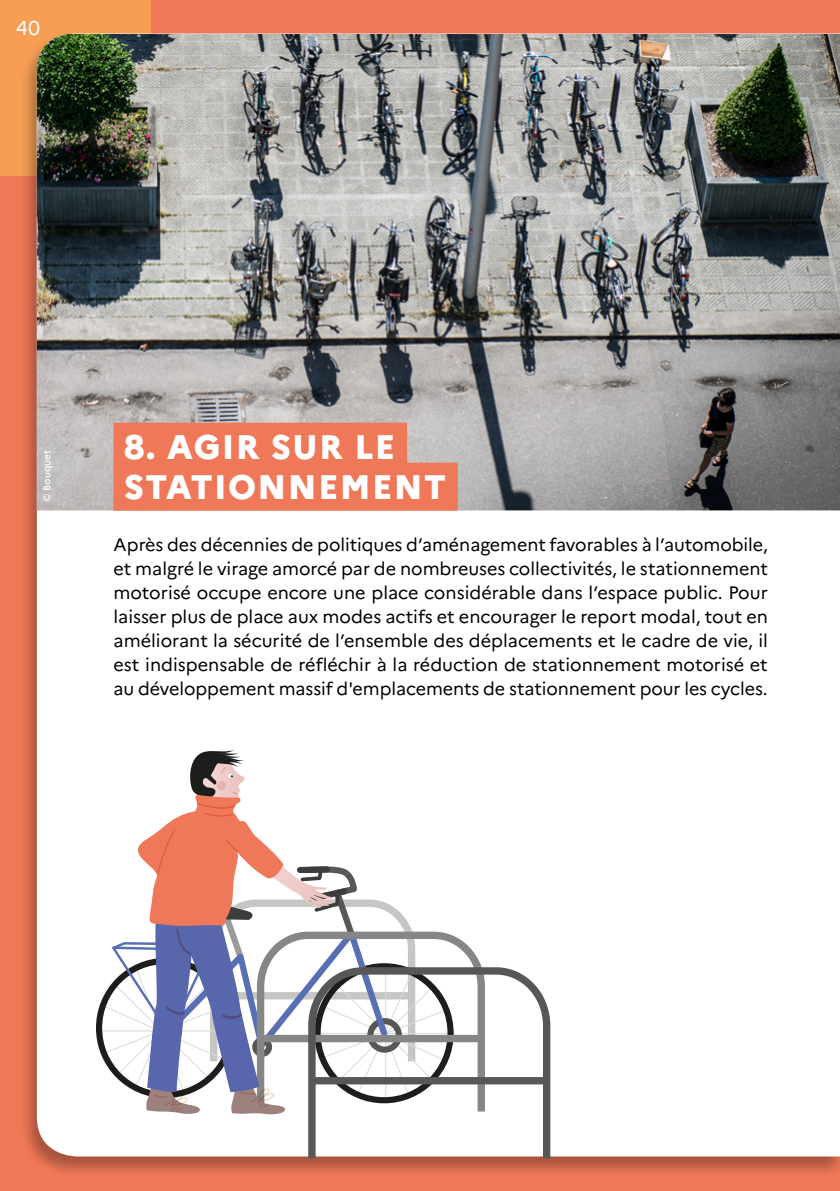
<style>
.page{position:relative;width:840px;height:1191px;background:#fff}
.page>*{position:absolute;margin:0;border:0;box-sizing:border-box;transform-origin:0 0}
.Titre_1{font:800 34px/40px "Marianne";letter-spacing:.04em;color:#fff}
.t1{font:20px "Marianne";color:#fff}
.texte_courant{font:18px/24px "Marianne";letter-spacing:-.005em;color:#000;text-align:justify}
.copyright{font:500 10px "Marianne";color:#fff}
</style>
<div class="page">
<div style="left:0;top:0;width:839px;height:1191px;background:#ef7858"></div>
<div style="left:0;top:0;width:150px;height:176px;background:#f59e54"></div>
<svg style="left:839px;top:34px;width:1px;height:477px"></svg>
<div style="left:19px;top:32px;width:820px;height:1145px;background:#000;opacity:.3"></div>
<div style="left:37px;top:510px;width:802px;height:646px;background:#fff"></div>
<img style="left:37px;top:34px;width:802px;height:476px">
<div style="left:113px;top:423px;width:294px;height:48px;background:#ef7858"></div>
<div style="left:113px;top:463px;width:344px;height:48px;background:#ef7858"></div>
<svg style="left:253px;top:928px;width:235px;height:190px"></svg>
<svg style="left:304px;top:963px;width:249px;height:202px"></svg>
<svg style="left:99px;top:750px;width:351px;height:365px"></svg>
<p class="t1" style="left:16px;top:16px;width:26px">40</p>
<p class="copyright" style="left:41px;top:502px;width:54px;rotate:-90deg">© Bouquet</p>
<p class="Titre_1" style="left:124px;top:426px;width:323px">8. AGIR SUR LE<br>STATIONNEMENT</p>
<p class="texte_courant" style="left:113px;top:532px;width:655px">Après des décennies de politiques d’aménagement favorables à l’automobile, et malgré le virage amorcé par de nombreuses collectivités, le stationnement motorisé occupe encore une place considérable dans l’espace public. Pour laisser plus de place aux modes actifs et encourager le report modal, tout en améliorant la sécurité de l’ensemble des déplacements et le cadre de vie, il est indispensable de réfléchir à la réduction de stationnement motorisé et au développement massif d'emplacements de stationnement pour les cycles.</p>
</div>
